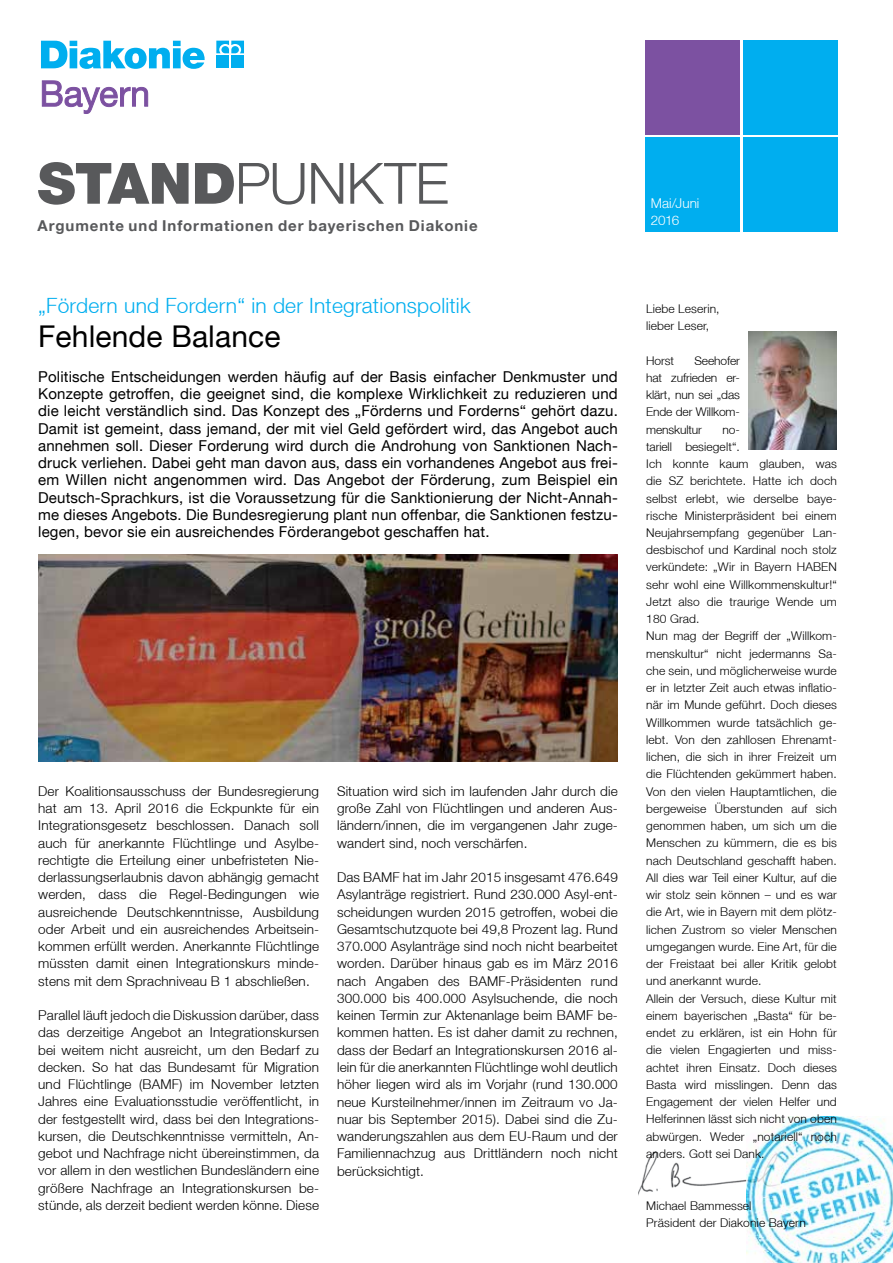
<style>
.page{position:relative;width:893px;height:1263px;background:#fff}
.page>*{position:absolute;margin:0;border:0;box-sizing:border-box;transform-origin:0 0}
.t1{font:300 57px "Helvetica Neue LT";letter-spacing:-.015em;color:#58595b}
.t2{font:30px "Helvetica Neue LT";letter-spacing:.005em;color:#000}
.t3{font:300 21px "Helvetica Neue LT";letter-spacing:.01em;color:#00aeef}
.t4{font:15px/17.2px "Helvetica Neue LT";letter-spacing:.01em;color:#000;text-align:justify}
.t5{font:700 15px "Helvetica Neue LT";letter-spacing:.06em;color:#58595b}
.t6{font:300 13.5px/17.2px "Helvetica Neue LT";letter-spacing:.01em;color:#000;text-align:justify}
.t7{font:300 13.5px/16.2px "Helvetica Neue LT";color:#fff}
.t8{font:300 12px/17.2px "Helvetica Neue LT";letter-spacing:.01em;color:#000}
.s1{font-weight:900}
</style>
<div class="page">
<img style="left:639px;top:1152px;width:108px;height:51px">
<img style="left:747px;top:1116px;width:146px;height:147px">
<img style="left:748px;top:331px;width:89px;height:119px">
<div style="left:645px;top:40px;width:95px;height:94px;background:#7c51a1"></div>
<div style="left:743px;top:40px;width:95px;height:94px;background:#00aeef"></div>
<div style="left:645px;top:137px;width:95px;height:95px;background:#00aeef"></div>
<div style="left:743px;top:137px;width:95px;height:95px;background:#00aeef"></div>
<svg style="left:41px;top:41px;width:164px;height:28px"></svg>
<svg style="left:216px;top:41px;width:28px;height:12px"></svg>
<div style="left:216px;top:56px;width:13px;height:12px;background:#00aeef"></div>
<div style="left:231px;top:56px;width:13px;height:12px;background:#00aeef"></div>
<svg style="left:42px;top:80px;width:106px;height:34px"></svg>
<img style="left:38px;top:554px;width:580px;height:207px">
<h1 class="t1" style="left:37px;top:149px;width:413px"><span class="s1">STAND</span>PUNKTE</h1>
<p class="t5" style="left:37px;top:217px;width:442px">Argumente und Informationen der bayerischen Diakonie</p>
<h3 class="t3" style="left:38px;top:292px;width:434px">„Fördern und Fordern“ in der Integrationspolitik</h3>
<h2 class="t2" style="left:38px;top:319px;width:244px">Fehlende Balance</h2>
<p class="t4" style="left:38px;top:368px;width:581px">Politische Entscheidungen werden häufig auf der Basis einfacher Denkmuster und Konzepte getroffen, die geeignet sind, die komplexe Wirklichkeit zu reduzieren und die leicht verständlich sind. Das Konzept des „Förderns und Forderns“ gehört dazu.<br>Damit ist gemeint, dass jemand, der mit viel Geld gefördert wird, das Angebot auch annehmen soll. Dieser Forderung wird durch die Androhung von Sanktionen Nach&shy;druck verliehen. Dabei geht man davon aus, dass ein vorhandenes Angebot aus frei&shy;em Willen nicht angenommen wird. Das Angebot der Förderung, zum Beispiel ein Deutsch-Sprachkurs, ist die Voraussetzung für die Sanktionierung der Nicht-Annah&shy;me dieses Angebots. Die Bundesregierung plant nun offenbar, die Sanktionen festzu&shy;legen, bevor sie ein ausreichendes Förderangebot geschaffen hat.</p>
<p class="t6" style="left:38px;top:782px;width:282px">Der Koalitionsausschuss der Bundesregierung hat am 13. April 2016 die Eckpunkte für ein Integrationsgesetz beschlossen. Danach soll auch für anerkannte Flüchtlinge und Asylbe&shy;rechtigte die Erteilung einer unbefristeten Nie&shy;derlassungserlaubnis davon abhängig gemacht werden, dass die Regel-Bedingungen wie ausreichende Deutschkenntnisse, Ausbildung oder Arbeit und ein ausreichendes Arbeitsein&shy;kommen erfüllt werden. Anerkannte Flüchtlinge müssten damit einen Integrationskurs minde&shy;stens mit dem Sprachniveau B 1 abschließen.</p>
<p class="t6" style="left:38px;top:1006px;width:282px">Parallel läuft jedoch die Diskussion darüber, dass das derzeitige Angebot an Integrationskursen bei weitem nicht ausreicht, um den Bedarf zu decken. So hat das Bundesamt für Migration und Flüchtlinge (BAMF) im November letzten Jahres eine Evaluationsstudie veröffentlicht, in der festgestellt wird, dass bei den Integrations&shy;kursen, die Deutschkenntnisse vermitteln, An&shy;gebot und Nachfrage nicht übereinstimmen, da vor allem in den westlichen Bundesländern eine größere Nachfrage an Integrationskursen be&shy;stünde, als derzeit bedient werden könne. Diese</p>
<p class="t6" style="left:337px;top:782px;width:282px">Situation wird sich im laufenden Jahr durch die große Zahl von Flüchtlingen und anderen Aus&shy;ländern/innen, die im vergangenen Jahr zuge&shy;wandert sind, noch verschärfen.</p>
<p class="t6" style="left:337px;top:868px;width:282px">Das BAMF hat im Jahr 2015 insgesamt 476.649<br>Asylanträge registriert. Rund 230.000 Asyl-ent&shy;scheidungen wurden 2015 getroffen, wobei die Gesamtschutzquote bei 49,8 Prozent lag. Rund 370.000 Asylanträge sind noch nicht bearbeitet worden. Darüber hinaus gab es im März 2016 nach Angaben des BAMF-Präsidenten rund 300.000 bis 400.000 Asylsuchende, die noch keinen Termin zur Aktenanlage beim BAMF be&shy;kommen hatten. Es ist daher damit zu rechnen, dass der Bedarf an Integrationskursen 2016 al&shy;lein für die anerkannten Flüchtlinge wohl deutlich höher liegen wird als im Vorjahr (rund 130.000 neue Kursteilnehmer/innen im Zeitraum vo Ja&shy;nuar bis September 2015). Dabei sind die Zu&shy;wanderungszahlen aus dem EU-Raum und der Familiennachzug aus Drittländern noch nicht berücksichtigt.</p>
<p class="t7" style="left:651px;top:195px;width:50px">Mai/Juni<br>2016</p>
<p class="t8" style="left:646px;top:300px;width:75px">Liebe Leserin, lieber Leser,</p>
<p class="t8" style="left:646px;top:351px;width:29px">Horst</p>
<p class="t8" style="left:646px;top:351px;width:95px;text-align:justify;text-indent:48px">Seehofer hat zufrieden er&shy;klärt, nun sei „das Ende der Willkom&shy;menskultur</p>
<p class="t8" style="left:646px;top:420px;width:192px;text-indent:76px">no-<br>tariell besiegelt“.<br>Ich konnte kaum glauben, was die SZ berichtete. Hatte ich doch selbst erlebt, wie derselbe baye&shy;rische Ministerpräsident bei einem<br>Neujahrsempfang gegenüber Lan&shy;desbischof und Kardinal noch stolz verkündete: „Wir in Bayern HABEN sehr wohl eine Willkommenskultur!“<br>Jetzt also die traurige Wende um<br>180 Grad.<br>Nun mag der Begriff der „Willkom&shy;menskultur“ nicht jedermanns Sa&shy;che sein, und möglicherweise wurde er in letzter Zeit auch etwas inflatio&shy;när im Munde geführt. Doch dieses<br>Willkommen wurde tatsächlich ge&shy;lebt. Von den zahllosen Ehrenamt&shy;lichen, die sich in ihrer Freizeit um die Flüchtenden gekümmert haben.<br>Von den vielen Hauptamtlichen, die bergeweise Überstunden auf sich genommen haben, um sich um die<br>Menschen zu kümmern, die es bis nach Deutschland geschafft haben.<br>All dies war Teil einer Kultur, auf die wir stolz sein können – und es war die Art, wie in Bayern mit dem plötz&shy;lichen Zustrom so vieler Menschen umgegangen wurde. Eine Art, für die der Freistaat bei aller Kritik gelobt und anerkannt wurde.<br>Allein der Versuch, diese Kultur mit einem bayerischen „Basta“ für be&shy;endet zu erklären, ist ein Hohn für die vielen Engagierten und miss&shy;achtet ihren Einsatz. Doch dieses<br>Basta wird misslingen. Denn das<br>Engagement der vielen Helfer und<br>Helferinnen lässt sich nicht von oben abwürgen. Weder „notariell“ noch anders. Gott sei Dank.</p>
<p class="t8" style="left:646px;top:1196px;width:161px">Michael Bammessel<br>Präsident der Diakonie Bayern</p>
</div>
